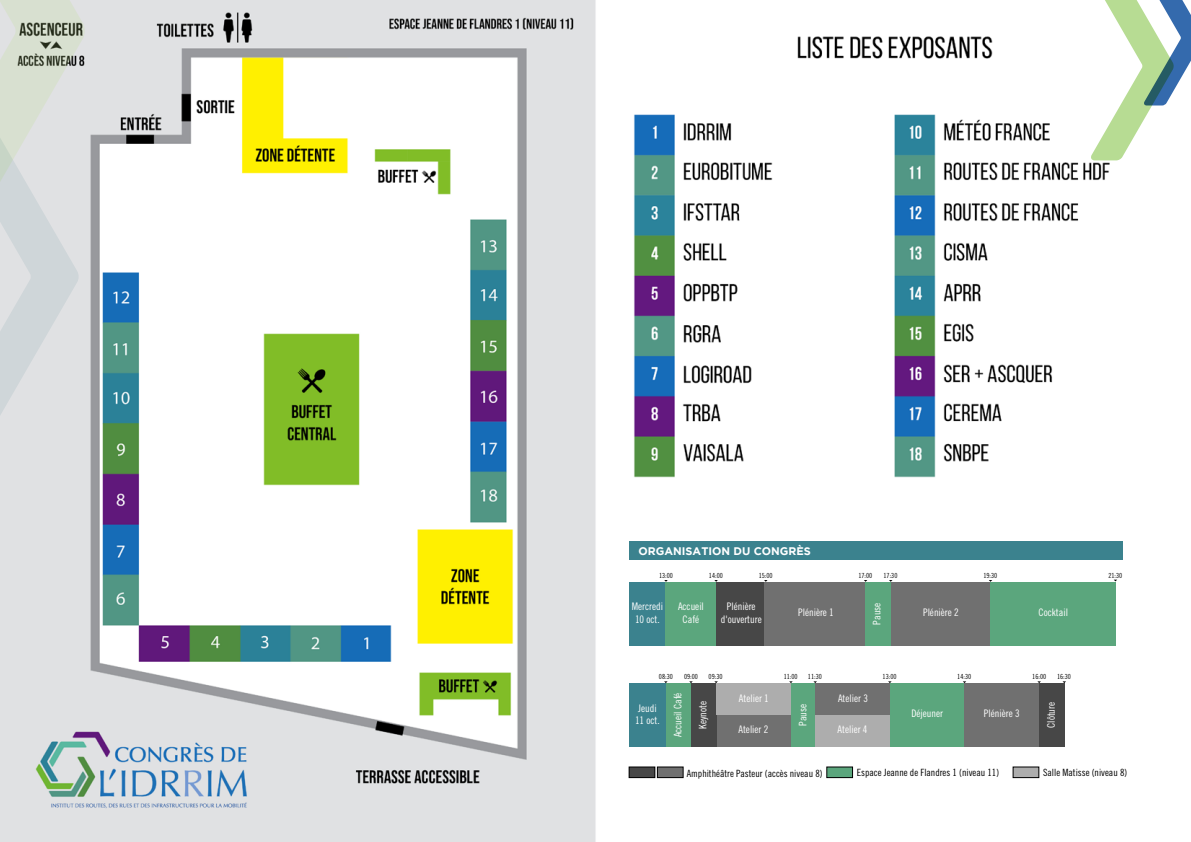
<style>
.page{position:relative;width:1191px;height:842px;background:#fff}
.page>*{position:absolute;margin:0;border:0;box-sizing:border-box;transform-origin:0 0}
.t1{font:700 11px "Gotham";color:#fff}
.t2{font:10.4px/12.5px "Trade Gothic Cond Eighteen";color:#fff;text-align:center}
.t3{font:10px "Trade Gothic Cond Eighteen";color:#000}
.t4{font:7px "Trade Gothic Cond Eighteen";color:#000}
</style>
<div class="page">
<img style="left:0;top:0;width:1123px;height:842px">
<svg style="left:0;top:0;width:85px;height:421px;background:#d5d9d7"></svg>
<svg style="left:1091px;top:0;width:100px;height:160px"></svg>
<div style="left:716px;top:715px;width:74px;height:32px;background:#707070"></div>
<div style="left:666px;top:683px;width:25px;height:64px;background:#5ba67d"></div>
<div style="left:629px;top:582px;width:37px;height:63px;background:#3b828e"></div>
<div style="left:629px;top:683px;width:37px;height:64px;background:#3b828e"></div>
<div style="left:666px;top:582px;width:50px;height:63px;background:#5ba67d"></div>
<div style="left:716px;top:582px;width:50px;height:63px;background:#474747"></div>
<div style="left:764px;top:582px;width:101px;height:63px;background:#707070"></div>
<div style="left:865px;top:582px;width:25px;height:63px;background:#5ba67d"></div>
<div style="left:691px;top:683px;width:25px;height:64px;background:#474747"></div>
<div style="left:716px;top:683px;width:74px;height:32px;background:#adadad"></div>
<div style="left:791px;top:683px;width:25px;height:64px;background:#5ba67d"></div>
<div style="left:815px;top:683px;width:75px;height:32px;background:#707070"></div>
<div style="left:815px;top:715px;width:75px;height:32px;background:#adadad"></div>
<div style="left:890px;top:683px;width:74px;height:64px;background:#5ba67d"></div>
<div style="left:964px;top:683px;width:75px;height:64px;background:#707070"></div>
<div style="left:1039px;top:683px;width:25px;height:64px;background:#474747"></div>
<div style="left:890px;top:582px;width:100px;height:63px;background:#707070"></div>
<div style="left:990px;top:582px;width:125px;height:63px;background:#5ba67d"></div>
<div style="left:629px;top:767px;width:26px;height:11px;background:#474747"></div>
<div style="left:629px;top:767px;width:26px;height:11px;border:1px solid #000"></div>
<div style="left:657px;top:767px;width:26px;height:11px;background:#707070"></div>
<div style="left:657px;top:767px;width:26px;height:11px;border:1px solid #000"></div>
<div style="left:629px;top:541px;width:493px;height:18px;background:#3b828e"></div>
<div style="left:826px;top:767px;width:26px;height:11px;background:#5ba67d"></div>
<div style="left:826px;top:767px;width:26px;height:11px;border:1px solid #000"></div>
<div style="left:1013px;top:767px;width:25px;height:11px;background:#adadad"></div>
<div style="left:1013px;top:767px;width:26px;height:11px;border:1px solid #000"></div>
<p class="t1" style="left:638px;top:545px;width:174px">ORGANISATION DU CONGRÈS</p>
<p class="t4" style="left:659px;top:571px;width:15px">13:00</p>
<p class="t4" style="left:709px;top:571px;width:15px">14:00</p>
<p class="t4" style="left:758px;top:571px;width:15px">15:00</p>
<p class="t4" style="left:858px;top:571px;width:15px">17:00</p>
<p class="t4" style="left:883px;top:571px;width:15px">17:30</p>
<p class="t4" style="left:983px;top:571px;width:15px">19:30</p>
<p class="t4" style="left:1108px;top:571px;width:15px">21:30</p>
<p class="t2" style="left:632px;top:600px;width:33px">Mercredi<br>10 oct.</p>
<p class="t2" style="left:678px;top:600px;width:27px">Accueil<br>Café</p>
<p class="t2" style="left:721px;top:600px;width:42px">Plénière d'ouverture</p>
<p class="t2" style="left:870px;top:625px;width:23px;rotate:-90deg">Pause</p>
<p class="t2" style="left:798px;top:606px;width:37px">Plénière 1</p>
<p class="t2" style="left:923px;top:606px;width:37px">Plénière 2</p>
<p class="t2" style="left:1038px;top:606px;width:31px">Cocktail</p>
<p class="t4" style="left:659px;top:672px;width:15px">08:30</p>
<p class="t4" style="left:684px;top:672px;width:15px">09:00</p>
<p class="t4" style="left:708px;top:672px;width:15px">09:30</p>
<p class="t4" style="left:783px;top:672px;width:15px">11:00</p>
<p class="t4" style="left:808px;top:672px;width:15px">11:30</p>
<p class="t4" style="left:882px;top:672px;width:15px">13:00</p>
<p class="t4" style="left:957px;top:672px;width:15px">14:30</p>
<p class="t4" style="left:1032px;top:672px;width:15px">16:00</p>
<p class="t4" style="left:1057px;top:672px;width:15px">16:30</p>
<p class="t2" style="left:635px;top:702px;width:26px">Jeudi<br>11 oct.</p>
<p class="t2" style="left:671px;top:737px;width:46px;rotate:-90deg">Accueil Café</p>
<p class="t2" style="left:696px;top:729px;width:29px;rotate:-90deg">Keynote</p>
<p class="t2" style="left:739px;top:691px;width:31px">Atelier 1</p>
<p class="t2" style="left:738px;top:723px;width:31px">Atelier 2</p>
<p class="t2" style="left:796px;top:726px;width:23px;rotate:-90deg">Pause</p>
<p class="t2" style="left:838px;top:691px;width:31px">Atelier 3</p>
<p class="t2" style="left:837px;top:723px;width:31px">Atelier 4</p>
<p class="t2" style="left:911px;top:707px;width:33px">Déjeuner</p>
<p class="t2" style="left:984px;top:707px;width:37px">Plénière 3</p>
<p class="t2" style="left:1044px;top:728px;width:27px;rotate:-90deg">Clôture</p>
<p class="t3" style="left:687px;top:767px;width:137px">Amphithéâtre Pasteur (accès niveau 8)</p>
<p class="t3" style="left:856px;top:766px;width:144px">Espace Jeanne de Flandres 1 (niveau 11)</p>
<p class="t3" style="left:1043px;top:766px;width:86px">Salle Matisse (niveau 8)</p>
</div>
